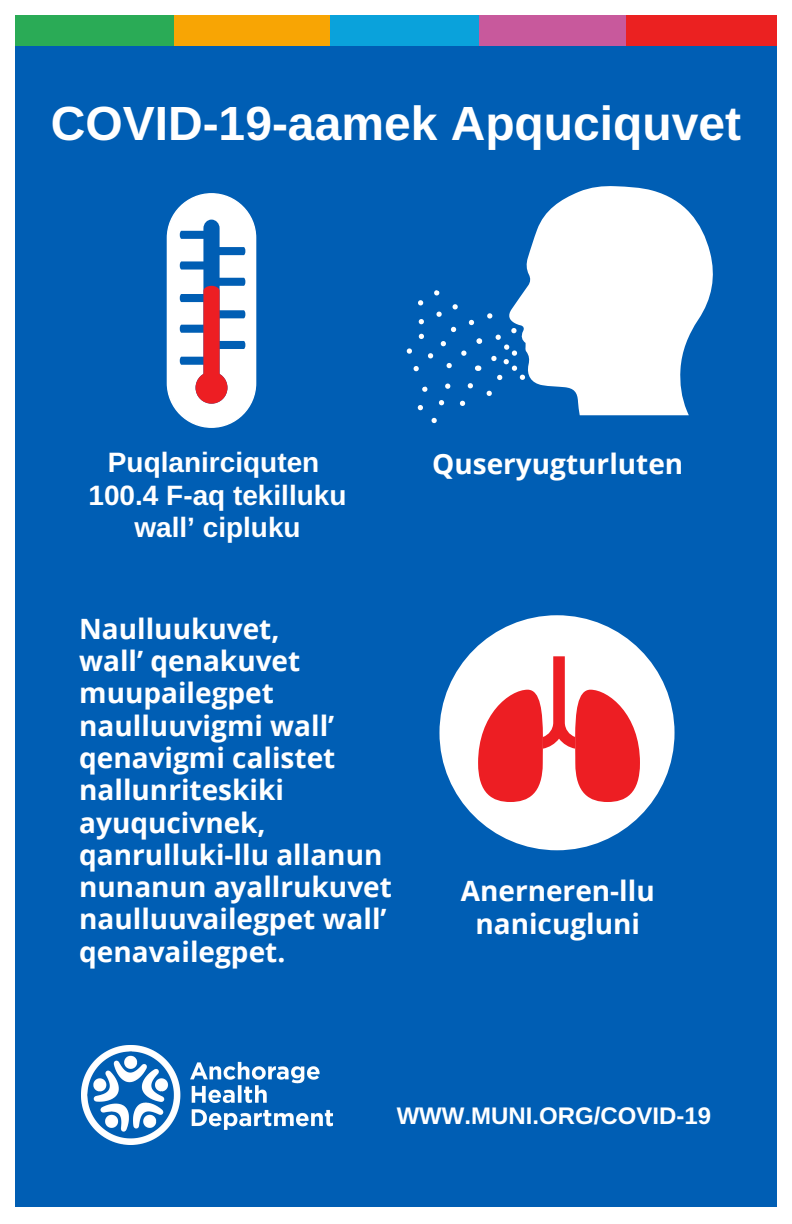
<style>
.page{position:relative;width:792px;height:1224px;background:#fff}
.page>*{position:absolute;margin:0;border:0;box-sizing:border-box;transform-origin:0 0}
.t1{font:700 48px "Arimo";color:#fff}
.t2{font:700 28px/32.3px "Open Sans";color:#fff;text-align:center}
.t3{font:700 28px/32.3px "Arimo";color:#fff;text-align:center}
.t4{font:700 24px "Arimo";color:#fff}
</style>
<div class="page">
<div style="left:626px;top:15px;width:151px;height:33px;background:#eb2121"></div>
<div style="left:174px;top:15px;width:157px;height:33px;background:#f8a504"></div>
<div style="left:15px;top:15px;width:159px;height:33px;background:#2aab56"></div>
<div style="left:330px;top:15px;width:150px;height:33px;background:#0aa2db"></div>
<div style="left:480px;top:15px;width:146px;height:33px;background:#c8599c"></div>
<div style="left:15px;top:47px;width:762px;height:1160px;background:#005eb4"></div>
<svg style="left:166px;top:193px;width:90px;height:235px"></svg>
<div style="left:439px;top:615px;width:236px;height:235px;background:#fff;border-radius:50%"></div>
<svg style="left:478px;top:656px;width:162px;height:146px"></svg>
<svg style="left:509px;top:186px;width:204px;height:229px;fill:#fff"></svg>
<div style="left:543px;top:194px;width:156px;height:132px;background:#fff"></div>
<svg style="left:441px;top:341px;width:5px;height:5px"></svg>
<svg style="left:447px;top:363px;width:5px;height:5px"></svg>
<svg style="left:407px;top:348px;width:5px;height:6px"></svg>
<svg style="left:414px;top:366px;width:5px;height:5px"></svg>
<svg style="left:419px;top:334px;width:5px;height:5px"></svg>
<svg style="left:461px;top:351px;width:5px;height:5px"></svg>
<svg style="left:428px;top:353px;width:5px;height:5px"></svg>
<svg style="left:487px;top:313px;width:6px;height:6px"></svg>
<svg style="left:452px;top:304px;width:6px;height:6px"></svg>
<svg style="left:450px;top:326px;width:7px;height:7px"></svg>
<svg style="left:418px;top:300px;width:6px;height:6px"></svg>
<svg style="left:418px;top:319px;width:6px;height:6px"></svg>
<svg style="left:434px;top:290px;width:6px;height:6px"></svg>
<svg style="left:468px;top:319px;width:7px;height:7px"></svg>
<svg style="left:476px;top:338px;width:7px;height:6px"></svg>
<svg style="left:436px;top:311px;width:6px;height:6px"></svg>
<svg style="left:475px;top:365px;width:7px;height:6px"></svg>
<svg style="left:445px;top:383px;width:6px;height:6px"></svg>
<svg style="left:459px;top:400px;width:7px;height:6px"></svg>
<svg style="left:417px;top:405px;width:6px;height:6px"></svg>
<svg style="left:431px;top:417px;width:6px;height:7px"></svg>
<svg style="left:422px;top:386px;width:6px;height:6px"></svg>
<svg style="left:467px;top:383px;width:6px;height:6px"></svg>
<svg style="left:486px;top:390px;width:6px;height:6px"></svg>
<svg style="left:491px;top:327px;width:35px;height:54px"></svg>
<svg style="left:438px;top:400px;width:7px;height:6px"></svg>
<img style="left:82px;top:1046px;width:251px;height:99px">
<h1 class="t1" style="left:51px;top:96px;width:692px">COVID-19-aamek Apquciquvet</h1>
<p class="t3" style="left:88px;top:447px;width:260px">Puqlanirciquten<br>100.4 F-aq tekilluku wall’ cipluku</p>
<p class="t2" style="left:432px;top:447px;width:253px">Quseryugturluten</p>
<p class="t2" style="left:79px;top:612px;width:314px;text-align:left">Naulluukuvet,<br>wall’ qenakuvet muupailegpet naulluuvigmi wall’ qenavigmi calistet nallunriteskiki ayuqucivnek, qanrulluki-llu allanun nunanun ayallrukuvet naulluuvailegpet wall’ qenavailegpet.</p>
<p class="t2" style="left:461px;top:874px;width:195px">Anerneren-llu nanicugluni</p>
<p class="t4" style="left:397px;top:1102px;width:316px">WWW.MUNI.ORG/COVID-19</p>
</div>
